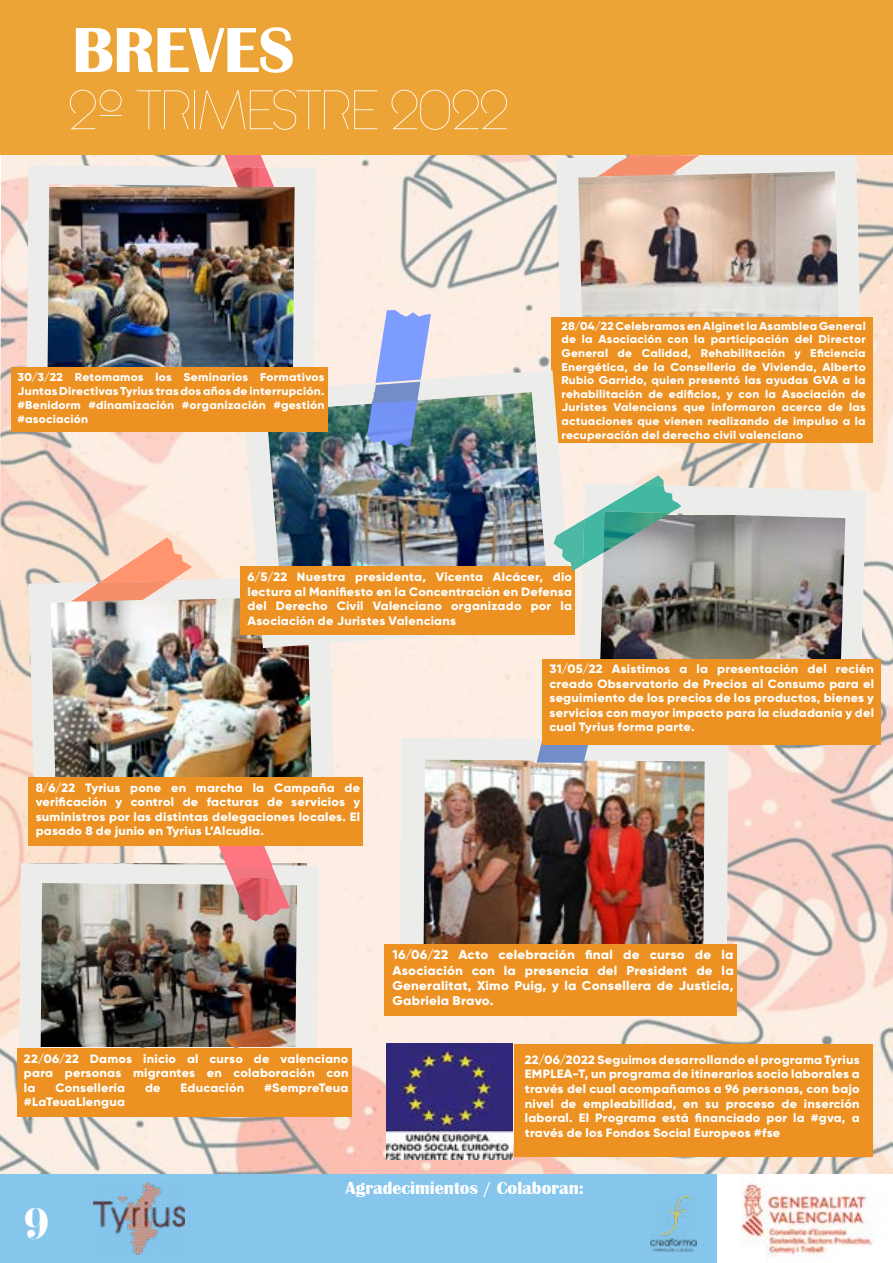
<style>
.page{position:relative;width:893px;height:1263px;background:#fff}
.page>*{position:absolute;margin:0;border:0;box-sizing:border-box;transform-origin:0 0}
.t1{font:700 66px "Britannic";letter-spacing:-.005em;color:#fff}
.t2{font:55.5px "Prismaset One";letter-spacing:-.01em;color:#fff}
.t3{font:42.3px "Pistilli";color:#fff}
.t4{font:700 18px "Britannic";color:#fff}
.t5{font:800 12.75px/15.3px "Gilroy";letter-spacing:.015em;color:#fff;text-align:justify;scale:1.05 1}
.t6{font:800 12.15px/14.5px "Gilroy";letter-spacing:.02em;color:#fff;text-align:justify;scale:1.05 1}
.t7{font:800 11.4px/13.6px "Gilroy";letter-spacing:.02em;color:#fff;text-align:justify;scale:1.05 1}
</style>
<div class="page">
<img style="left:0;top:155px;width:893px;height:1019px">
<div style="left:0;top:1174px;width:893px;height:89px;background:#86c6ed"></div>
<img style="left:651px;top:1196px;width:45px;height:55px">
<img style="left:718px;top:1174px;width:175px;height:89px">
<img style="left:94px;top:1182px;width:90px;height:72px">
<img style="left:556px;top:155px;width:306px;height:162px">
<svg style="left:598px;top:155px;width:121px;height:21px;background:#f0b4a0"></svg>
<div style="left:551px;top:317px;width:321px;height:126px;background:#ec9122"></div>
<img style="left:28px;top:576px;width:307px;height:201px">
<svg style="left:71px;top:537px;width:121px;height:65px;background:#f3bda6"></svg>
<svg style="left:211px;top:155px;width:55px;height:10px"></svg>
<img style="left:27px;top:165px;width:288px;height:203px">
<img style="left:242px;top:370px;width:331px;height:278px">
<svg style="left:372px;top:309px;width:59px;height:97px;background:#a0b1ee"></svg>
<img style="left:367px;top:400px;width:50px;height:47px">
<div style="left:240px;top:567px;width:335px;height:68px;background:#ec9122"></div>
<div style="left:11px;top:368px;width:316px;height:64px;background:#ec9122"></div>
<svg style="left:211px;top:845px;width:66px;height:18px"></svg>
<img style="left:19px;top:863px;width:300px;height:185px">
<img style="left:386px;top:1044px;width:127px;height:115px">
<div style="left:17px;top:1048px;width:335px;height:68px;background:#ec9122"></div>
<div style="left:0;top:0;width:893px;height:155px;background:#eca437"></div>
<img style="left:400px;top:738px;width:328px;height:206px">
<svg style="left:537px;top:662px;width:70px;height:101px;background:#b5bacf"></svg>
<div style="left:385px;top:944px;width:352px;height:71px;background:#ec9122"></div>
<div style="left:514px;top:1044px;width:358px;height:112px;background:#ec9122"></div>
<img style="left:578px;top:483px;width:288px;height:176px">
<svg style="left:551px;top:466px;width:131px;height:112px;background:#b7d0c5"></svg>
<img style="left:604px;top:511px;width:66px;height:42px">
<div style="left:542px;top:659px;width:339px;height:85px;background:#ec9122"></div>
<div style="left:28px;top:777px;width:335px;height:68px;background:#ec9122"></div>
<h1 class="t1" style="left:72px;top:13px;width:224px">BREVES</h1>
<h2 class="t2" style="left:69px;top:76px;width:442px">2º TRIMESTRE 2022</h2>
<p class="t7" style="left:17px;top:370px;width:294px">30/3/22 Retomamos los Seminarios Formativos Juntas Directivas Tyrius tras dos años de interrupción. #Benidorm #dinamización #organización #gestión #asociación</p>
<p class="t7" style="left:561px;top:319px;width:291px">28/04/22 Celebramos en Alginet la Asamblea General de la Asociación con la participación del Director General de Calidad, Rehabilitación y Eficiencia Energética, de la Consellería de Vivienda, Alberto Rubio Garrido, quien presentó las ayudas GVA a la rehabilitación de edificios, y con la Asociación de Juristes Valencians que informaron acerca de las actuaciones que vienen realizando de impulso a la recuperación del derecho civil valenciano</p>
<p class="t6" style="left:247px;top:570px;width:311px">6/5/22 Nuestra presidenta, Vicenta Alcácer, dio lectura al Manifiesto en la Concentración en Defensa del Derecho Civil Valenciano organizado por la Asociación de Juristes Valencians</p>
<p class="t6" style="left:36px;top:780px;width:311px">8/6/22 Tyrius pone en marcha la Campaña de verificación y control de facturas de servicios y suministros por las distintas delegaciones locales. El pasado 8 de junio en Tyrius L’Alcudia.</p>
<p class="t6" style="left:549px;top:662px;width:311px">31/05/22 Asistimos a la presentación del recién creado Observatorio de Precios al Consumo para el seguimiento de los precios de los productos, bienes y servicios con mayor impacto para la ciudadanía y del cual Tyrius forma parte.</p>
<p class="t6" style="left:24px;top:1051px;width:311px">22/06/22 Damos inicio al curso de valenciano para personas migrantes en colaboración con la</p>
<p class="t6" style="left:55px;top:1080px;width:68px">Consellería</p>
<p class="t6" style="left:145px;top:1080px;width:16px">de</p>
<p class="t6" style="left:181px;top:1080px;width:62px">Educación</p>
<p class="t6" style="left:264px;top:1080px;width:82px">#SempreTeua</p>
<p class="t6" style="left:24px;top:1095px;width:98px">#LaTeuaLlengua</p>
<p class="t5" style="left:392px;top:947px;width:326px">16/06/22 Acto celebración final de curso de la Asociación con la presencia del President de la Generalitat, Ximo Puig, y la Consellera de Justicia, Gabriela Bravo.</p>
<p class="t6" style="left:525px;top:1052px;width:320px">22/06/2022 Seguimos desarrollando el programa Tyrius EMPLEA-T, un programa de itinerarios socio laborales a través del cual acompañamos a 96 personas, con bajo nivel de empleabilidad, en su proceso de inserción laboral. El Programa está financiado por la #gva, a través de los Fondos Social Europeos #fse</p>
<h3 class="t3" style="left:23px;top:1195px;width:28px">9</h3>
<h3 class="t4" style="left:346px;top:1178px;width:239px">Agradecimientos / Colaboran:</h3>
</div>
